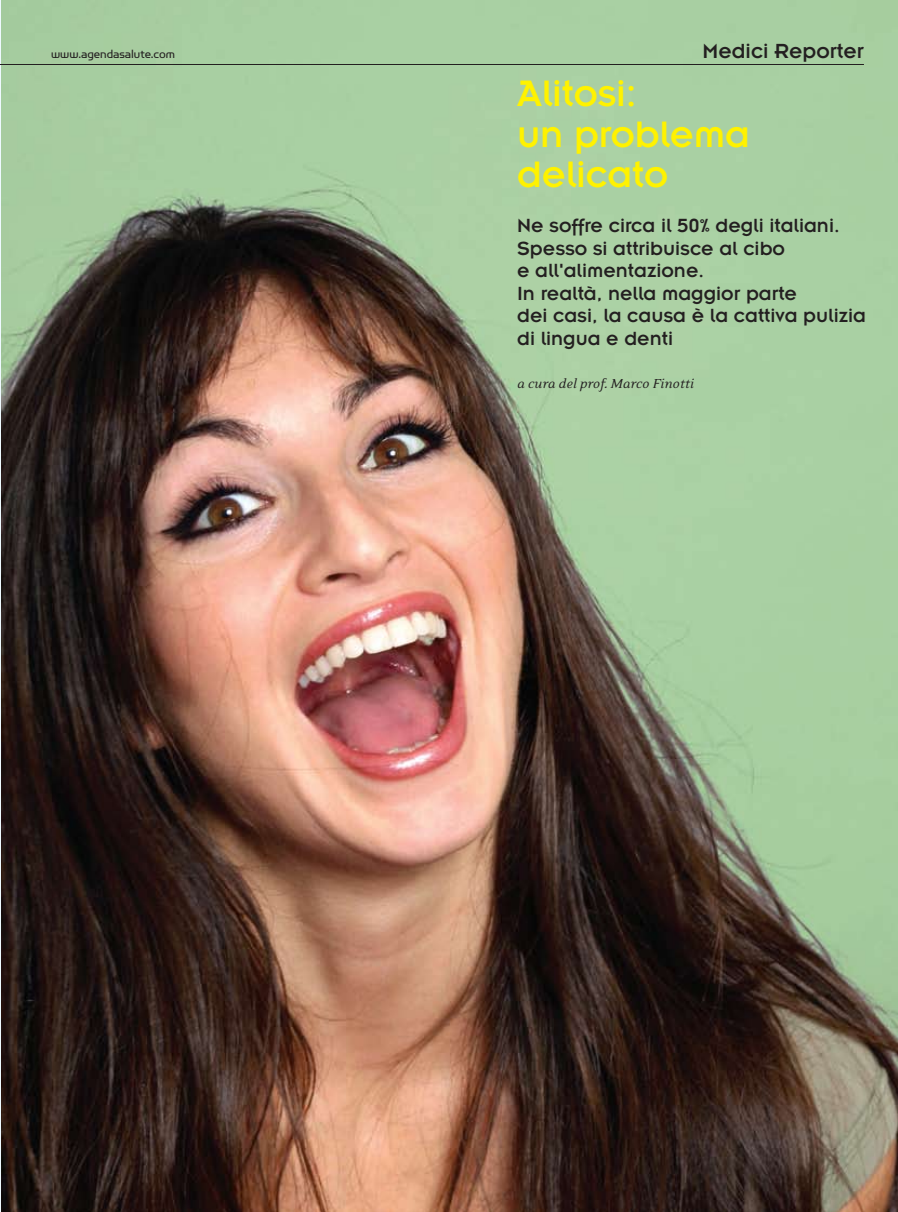
<style>
.page{position:relative;width:898px;height:1212px;background:#fff}
.page>*{position:absolute;margin:0;border:0;box-sizing:border-box;transform-origin:0 0}
.t1{font:40.5px/40.5px "Insignia LT Std";letter-spacing:-.005em;color:#fff200}
.t2{font:22.5px "Insignia LT Std";color:#231f20}
.t3{font:21px/22.5px "Insignia LT Std";color:#231f20}
.t4{font:italic 15px "Eidetic Neo";letter-spacing:-.005em;color:#231f20}
.t5{font:13.5px "Simian Display Orangutan";letter-spacing:-.005em;color:#231f20}
</style>
<div class="page">
<img style="left:2px;top:0;width:895px;height:1212px">
<hr style="left:0;top:64px;width:863px;height:1px;background:#231f20">
<p class="t5" style="left:51px;top:48px;width:125px">www.agendasalute.com</p>
<p class="t2" style="left:702px;top:40px;width:163px">Medici Reporter</p>
<h1 class="t1" style="left:517px;top:73px;width:234px">Alitosi:<br>un problema delicato</h1>
<p class="t3" style="left:517px;top:215px;width:350px">Ne soffre circa il 50% degli italiani.<br>Spesso si attribuisce al cibo<br>e all'alimentazione.<br>In realtà, nella maggior parte<br>dei casi, la causa è la cattiva pulizia di lingua e denti</p>
<p class="t4" style="left:517px;top:376px;width:178px">a cura del prof. Marco Finotti</p>
</div>
